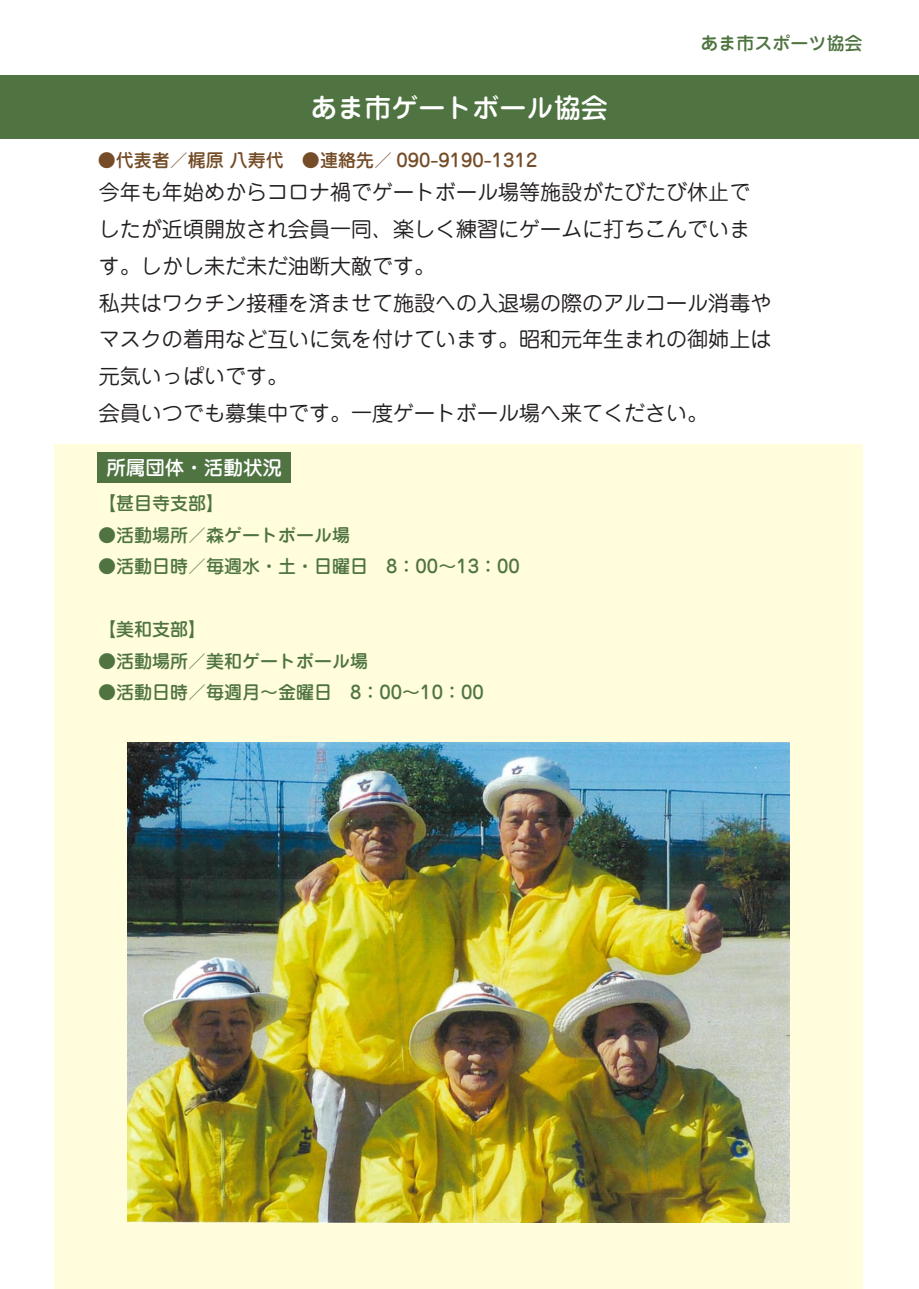
<style>
.page{position:relative;width:919px;height:1289px;background:#fff}
.page>*{position:absolute;margin:0;border:0;box-sizing:border-box;transform-origin:0 0}
.t1{font:500 27px "Jun 34 Pro";color:#fff}
.t2{font:21px/36.8px "Jun 201 Pro";color:#231f20}
.t3{font:500 19.5px "Jun 34 Pro";color:#fff}
.t4{font:500 18px "Jun 34 Pro";color:#4f7441}
.t5{font:500 18px "Jun 34 Pro";color:#744c27}
</style>
<div class="page">
<div style="left:0;top:76px;width:918px;height:63px;background:#4f7441"></div>
<div style="left:54px;top:445px;width:808px;height:843px;background:#fffddc"></div>
<div style="left:98px;top:453px;width:193px;height:30px;background:#4f7441"></div>
<img style="left:127px;top:742px;width:662px;height:480px">
<p class="t1" style="left:310px;top:86px;width:299px">あま市ゲートボール協会</p>
<p class="t5" style="left:98px;top:146px;width:441px">●代表者／梶原 八寿代　●連絡先／ 090-9190-1312</p>
<p class="t4" style="left:700px;top:29px;width:163px">あま市スポーツ協会</p>
<p class="t2" style="left:99px;top:172px;width:673px">今年も年始めからコロナ禍でゲートボール場等施設がたびたび休止でしたが近頃開放され会員一同、楽しく練習にゲームに打ちこんでいます。しかし未だ未だ油断大敵です。<br>私共はワクチン接種を済ませて施設への入退場の際のアルコール消毒やマスクの着用など互いに気を付けています。昭和元年生まれの御姉上は元気いっぱいです。<br>会員いつでも募集中です。一度ゲートボール場へ来てください。</p>
<p class="t3" style="left:106px;top:452px;width:177px">所属団体・活動状況</p>
<p class="t4" style="left:98px;top:489px;width:127px">【甚目寺支部】</p>
<p class="t4" style="left:98px;top:520px;width:253px">●活動場所／森ゲートボール場</p>
<p class="t4" style="left:98px;top:552px;width:423px">●活動日時／毎週水・土・日曜日　8：00～13：00</p>
<p class="t4" style="left:98px;top:615px;width:109px">【美和支部】</p>
<p class="t4" style="left:98px;top:646px;width:271px">●活動場所／美和ゲートボール場</p>
<p class="t4" style="left:98px;top:678px;width:387px">●活動日時／毎週月～金曜日　8：00～10：00</p>
</div>
